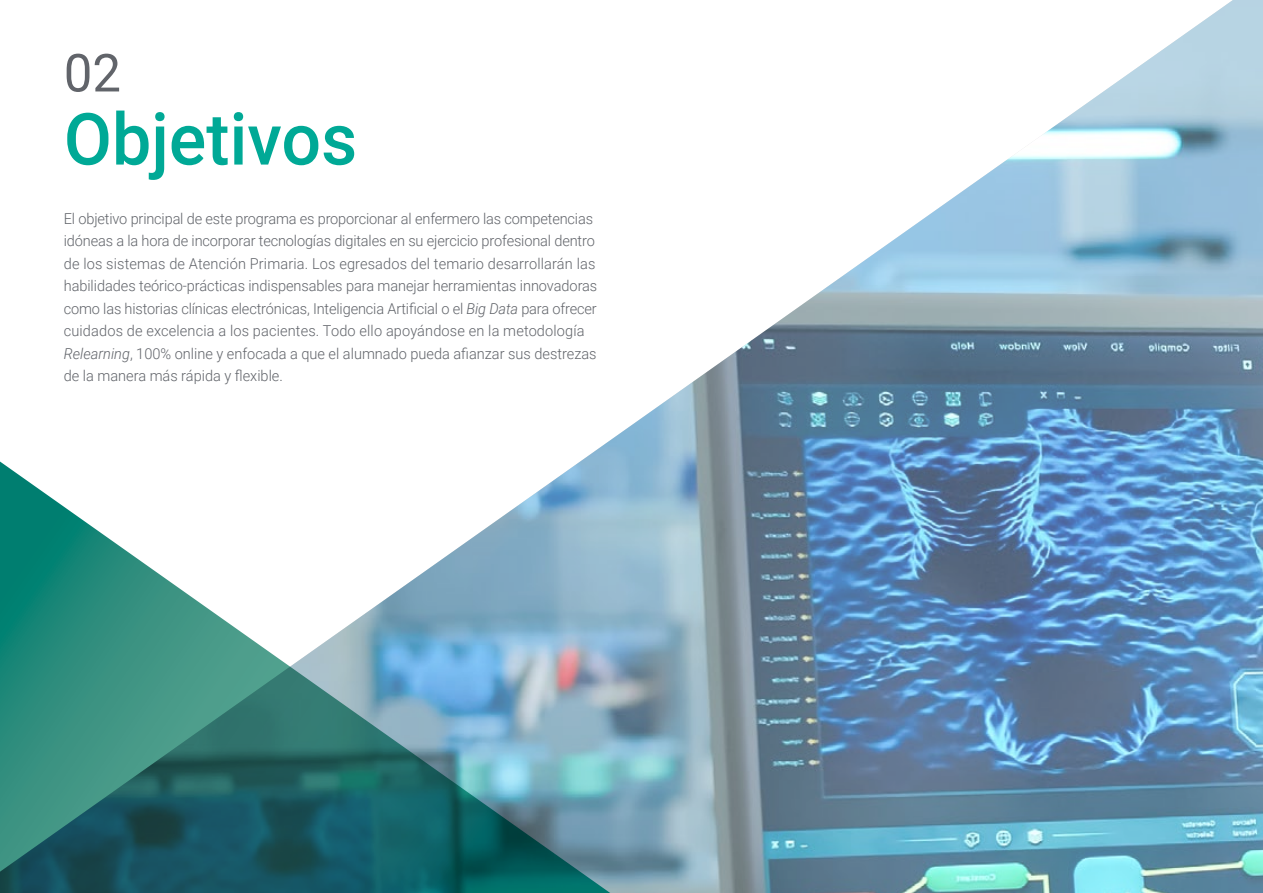
<style>
.page{position:relative;width:1263px;height:893px;background:#fff}
.page>*{position:absolute;margin:0;border:0;box-sizing:border-box;transform-origin:0 0}
.t1{font:500 72px "Roboto";color:#00a996}
.t2{font:52.5px "Roboto";color:#61646a}
.t3{font:300 15px/22.5px "Roboto";letter-spacing:-.005em;color:#61646a}
.s1{font-style:italic}
</style>
<div class="page">
<img style="left:602px;top:0;width:661px;height:893px">
<svg style="left:0;top:446px;width:640px;height:447px"></svg>
<h2 class="t2" style="left:64px;top:36px;width:59px">02</h2>
<h1 class="t1" style="left:64px;top:89px;width:295px">Objetivos</h1>
<p class="t3" style="left:64px;top:207px;width:535px">El objetivo principal de este programa es proporcionar al enfermero las competencias idóneas a la hora de incorporar tecnologías digitales en su ejercicio profesional dentro de los sistemas de Atención Primaria. Los egresados del temario desarrollarán las habilidades teórico-prácticas indispensables para manejar herramientas innovadoras como las historias clínicas electrónicas, Inteligencia Artificial o el <span class="s1">Big Data</span> para ofrecer cuidados de excelencia a los pacientes. Todo ello apoyándose en la metodología <span class="s1">Relearning</span>, 100% online y enfocada a que el alumnado pueda afianzar sus destrezas de la manera más rápida y flexible.</p>
</div>
